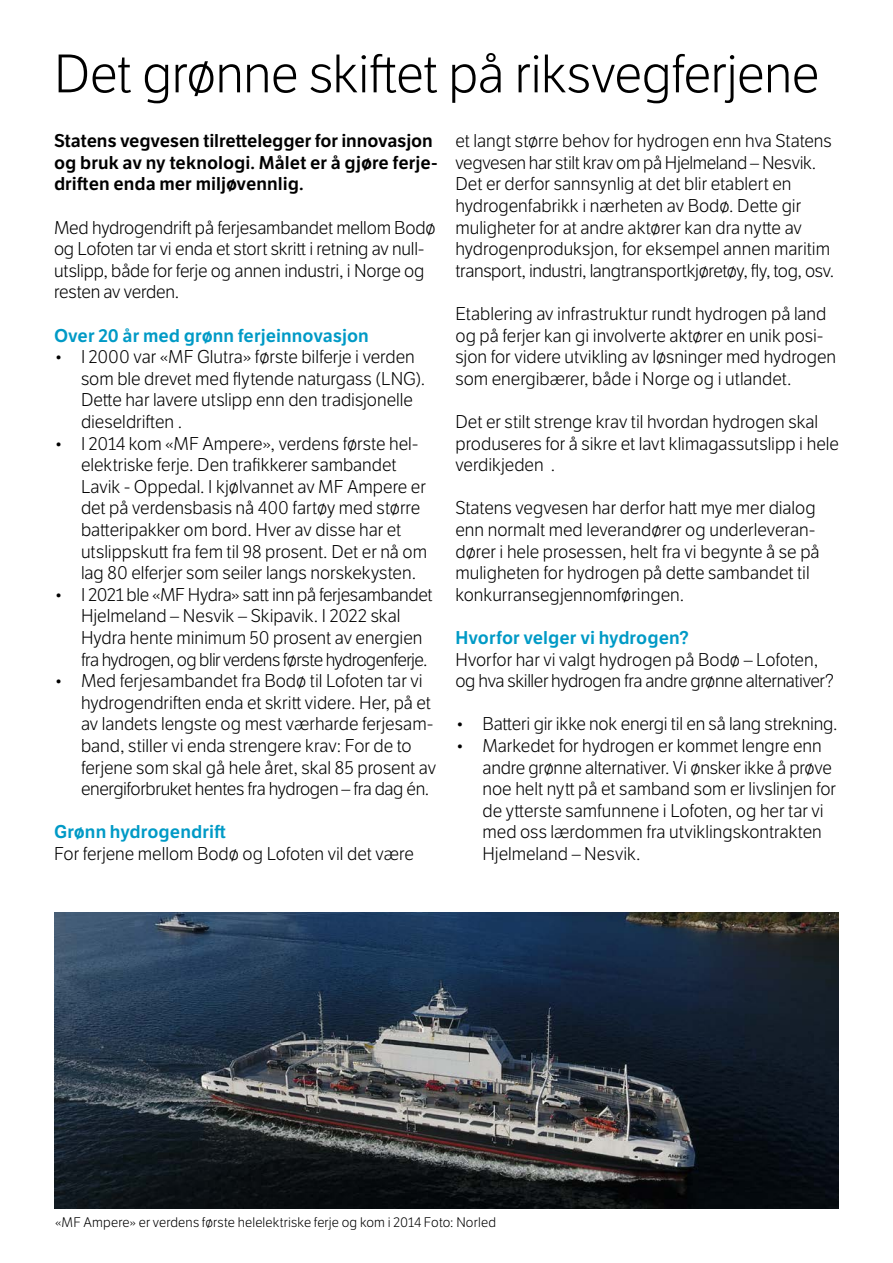
<style>
.page{position:relative;width:893px;height:1263px;background:#fff}
.page>*{position:absolute;margin:0;border:0;box-sizing:border-box;transform-origin:0 0}
.Tittel__H1{font:300 52.5px "LFT Etica";letter-spacing:-.01em;color:#000}
.Brød__P{font:300 18px/21.6px "LFT Etica";letter-spacing:-.005em;color:#000}
.Brød__P-2{font:600 18px/21.6px "LFT Etica";color:#000}
.Brød_Overskrift__H2{font:600 18px "LFT Etica";letter-spacing:.005em;color:#009ac6}
.Bildetekst__P{font:300 13.5px "LFT Etica";letter-spacing:.015em;color:#000}
</style>
<div class="page">
<img style="left:54px;top:912px;width:785px;height:297px">
<h1 class="Tittel__H1" style="left:54px;top:44px;width:767px">Det grønne skiftet på riksvegferjene</h1>
<p class="Brød__P-2" style="left:54px;top:130px;width:385px">Statens vegvesen tilrettelegger for innovasjon og bruk av ny teknologi. Målet er å gjøre ferje&shy;driften enda mer miljøvennlig.</p>
<p class="Brød__P" style="left:54px;top:217px;width:383px">Med hydrogendrift på ferjesambandet mellom Bodø og Lofoten tar vi enda et stort skritt i retning av null&shy;utslipp, både for ferje og annen industri, i Norge og resten av verden.</p>
<h2 class="Brød_Overskrift__H2" style="left:54px;top:324px;width:316px">Over 20 år med grønn ferjeinnovasjon</h2>
<p class="Brød__P" style="left:81px;top:347px;width:346px;text-indent:-27px">• I 2000 var «MF Glutra» første bilferje i verden som ble drevet med flytende naturgass (LNG).<br>Dette har lavere utslipp enn den tradisjonelle dieseldriften .</p>
<p class="Brød__P" style="left:81px;top:433px;width:347px;text-indent:-27px">• I 2014 kom «MF Ampere», verdens første hel&shy;elektriske ferje. Den trafikkerer sambandet Lavik - Oppedal. I kjølvannet av MF Ampere er det på verdensbasis nå 400 fartøy med større batteripakker om bord. Hver av disse har et utslippskutt fra fem til 98 prosent. Det er nå om lag 80 elferjer som seiler langs norskekysten.</p>
<p class="Brød__P" style="left:81px;top:584px;width:353px;text-indent:-27px">• I 2021 ble «MF Hydra» satt inn på ferjesambandet Hjelmeland – Nesvik – Skipavik. I 2022 skal Hydra hente minimum 50 prosent av energien fra hydrogen, og blir verdens første hydrogenferje.</p>
<p class="Brød__P" style="left:81px;top:671px;width:357px;text-indent:-27px">• Med ferjesambandet fra Bodø til Lofoten tar vi hydrogendriften enda et skritt videre. Her, på et av landets lengste og mest værharde ferjesam&shy;band, stiller vi enda strengere krav: For de to ferjene som skal gå hele året, skal 85 prosent av energiforbruket hentes fra hydrogen – fra dag én.</p>
<h2 class="Brød_Overskrift__H2" style="left:54px;top:821px;width:173px">Grønn hydrogendrift</h2>
<p class="Brød__P" style="left:54px;top:843px;width:361px">For ferjene mellom Bodø og Lofoten vil det være</p>
<p class="Brød__P" style="left:455px;top:131px;width:380px">et langt større behov for hydrogen enn hva Statens vegvesen har stilt krav om på Hjelmeland – Nesvik.<br>Det er derfor sannsynlig at det blir etablert en hydrogenfabrikk i nærheten av Bodø. Dette gir muligheter for at andre aktører kan dra nytte av hydrogenproduksjon, for eksempel annen maritim transport, industri, langtransportkjøretøy, fly, tog, osv.</p>
<p class="Brød__P" style="left:455px;top:303px;width:382px">Etablering av infrastruktur rundt hydrogen på land og på ferjer kan gi involverte aktører en unik posi&shy;sjon for videre utvikling av løsninger med hydrogen som energibærer, både i Norge og i utlandet.</p>
<p class="Brød__P" style="left:455px;top:411px;width:385px">Det er stilt strenge krav til hvordan hydrogen skal produseres for å sikre et lavt klimagassutslipp i hele verdikjeden .</p>
<p class="Brød__P" style="left:455px;top:498px;width:366px">Statens vegvesen har derfor hatt mye mer dialog enn normalt med leverandører og underleveran&shy;dører i hele prosessen, helt fra vi begynte å se på muligheten for hydrogen på dette sambandet til konkurransegjennomføringen.</p>
<h2 class="Brød_Overskrift__H2" style="left:455px;top:627px;width:235px">Hvorfor velger vi hydrogen?</h2>
<p class="Brød__P" style="left:455px;top:649px;width:380px">Hvorfor har vi valgt hydrogen på Bodø – Lofoten, og hva skiller hydrogen fra andre grønne alternativer?</p>
<p class="Brød__P" style="left:455px;top:714px;width:384px">• Batteri gir ikke nok energi til en så lang strekning.</p>
<p class="Brød__P" style="left:482px;top:735px;width:355px;text-indent:-27px">• Markedet for hydrogen er kommet lengre enn andre grønne alternativer. Vi ønsker ikke å prøve noe helt nytt på et samband som er livslinjen for de ytterste samfunnene i Lofoten, og her tar vi med oss lærdommen fra utviklingskontrakten Hjelmeland – Nesvik.</p>
<p class="Bildetekst__P" style="left:55px;top:1215px;width:442px">«MF Ampere» er verdens første helelektriske ferje og kom i 2014 Foto: Norled</p>
</div>
